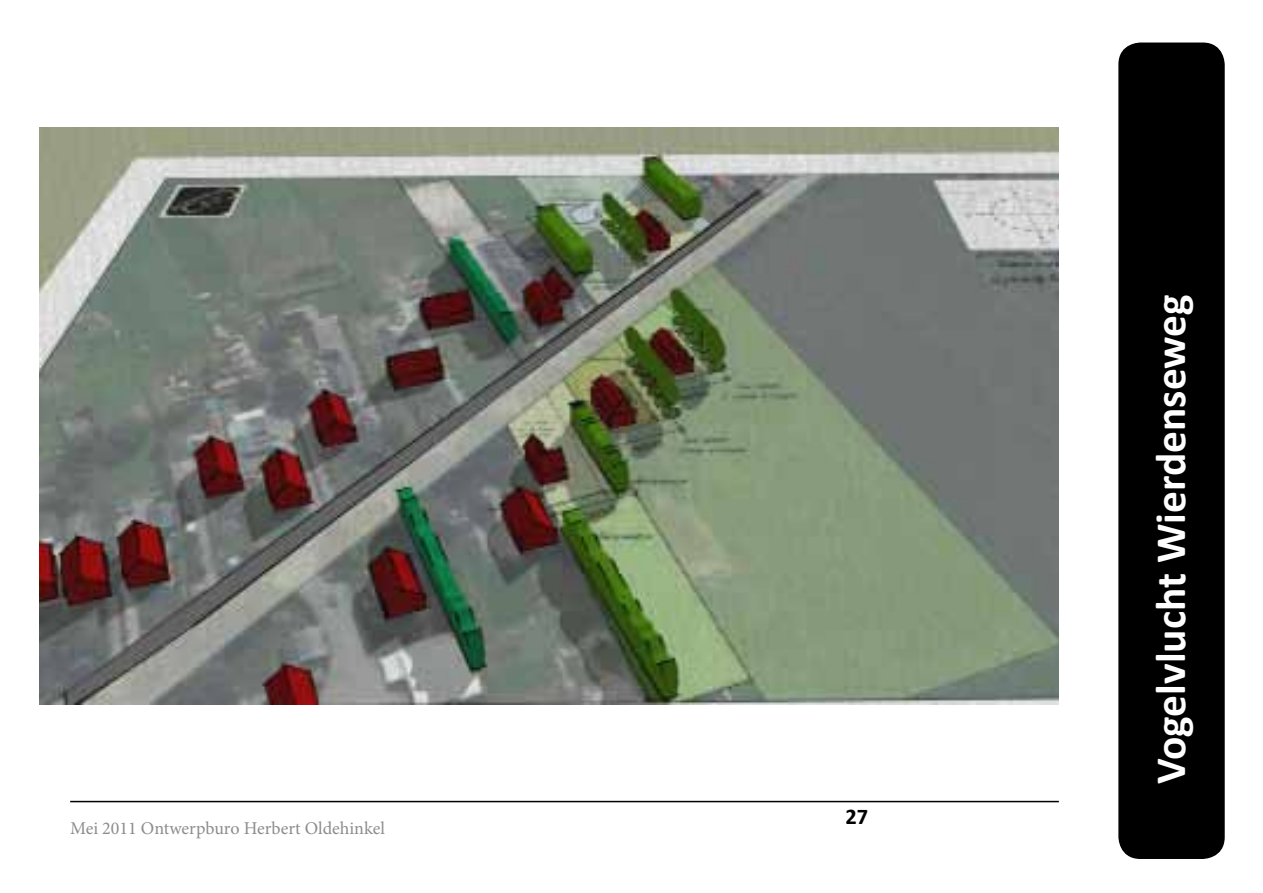
<style>
.page{position:relative;width:1263px;height:893px;background:#fff}
.page>*{position:absolute;margin:0;border:0;box-sizing:border-box;transform-origin:0 0}
.t1{font:700 43.5px "Calibri";color:#fff}
.t2{font:700 22.5px "Calibri";color:#000}
.t3{font:18px "Minion Pro";color:#8b8c8e}
</style>
<div class="page">
<div style="left:1119px;top:43px;width:105px;height:815px;background:#000;border-radius:21px"></div>
<div style="left:1118px;top:43px;width:107px;height:816px;border:2px solid #000;border-radius:21px"></div>
<hr style="left:70px;top:801px;width:989px;height:1px;background:#000">
<img style="left:39px;top:128px;width:1020px;height:576px">
<p class="t3" style="left:70px;top:816px;width:316px">Mei 2011 Ontwerpburo Herbert Oldehinkel</p>
<p class="t2" style="left:845px;top:802px;width:24px">27</p>
<h1 class="t1" style="left:1143px;top:784px;width:491px;rotate:-90deg">Vogelvlucht Wierdenseweg</h1>
</div>
